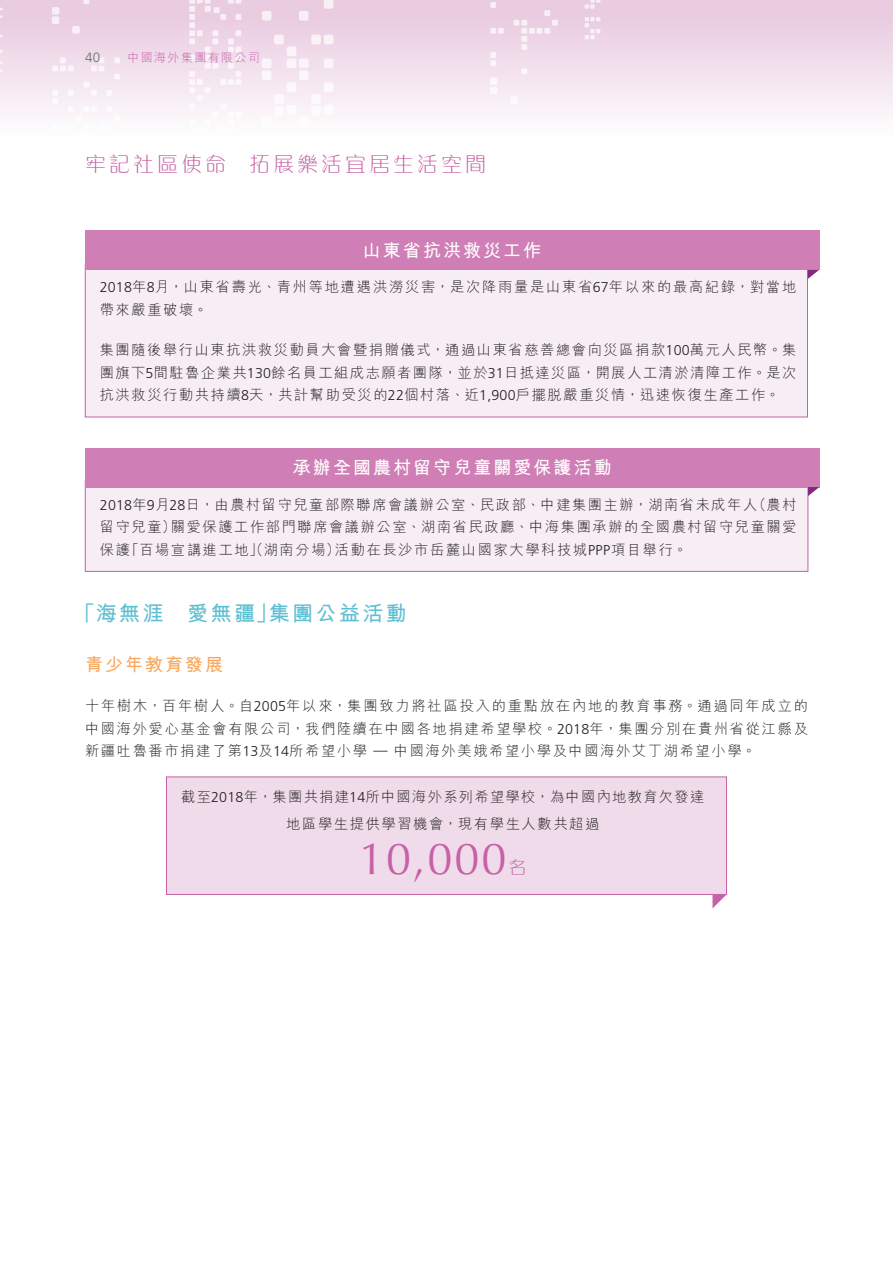
<style>
.page{position:relative;width:893px;height:1263px;background:#fff}
.page>*{position:absolute;margin:0;border:0;box-sizing:border-box;transform-origin:0 0}
._01_Body_Text{font:45px "Optima LT Std";color:#c661a5}
.t1{font:300 21px "M Gentle HK";letter-spacing:.145em;color:#c661a5}
._03_H1{font:700 21px "M Hei HK";letter-spacing:.115em;color:#5fbfd2}
.t2{font:700 18px "M Hei HK";letter-spacing:.115em;color:#fff}
._04___H2{font:700 18px "M Hei HK";letter-spacing:.115em;color:#f9a75d}
._01_Body_Text-2{font:300 18px "M Gentle HK";color:#c661a5}
._11_P0{font:300 14.25px/22.5px "M Hei HK";letter-spacing:.115em;color:#231f20;text-align:justify}
._01_Body_Text-3{font:300 14.25px/22.5px "M Hei HK";letter-spacing:.115em;color:#231f20;text-align:justify}
._01_Body_Text-4{font:300 14.25px/27px "M Hei HK";letter-spacing:.09em;color:#231f20;text-align:center}
.t3{font:300 13.5px "Frutiger LT Std";color:#6c6d70}
.t4{font:300 12px "M Hei HK";letter-spacing:.115em;color:#c661a5}
.s1{font-family:"Frutiger LT Std"}
</style>
<div class="page">
<div style="left:0;top:0;width:893px;height:167px;background:linear-gradient(to bottom,#e8c7de,#fff)"></div>
<svg style="left:0;top:8px;width:2px;height:10px"></svg>
<svg style="left:0;top:61px;width:2px;height:11px"></svg>
<svg style="left:585px;top:0;width:15px;height:9px"></svg>
<svg style="left:585px;top:17px;width:15px;height:22px"></svg>
<svg style="left:490px;top:2px;width:6px;height:6px"></svg>
<div style="left:510px;top:96px;width:8px;height:8px;background:#fff;border-radius:2px"></div>
<div style="left:490px;top:77px;width:7px;height:8px;background:#fbf7fa;border-radius:2px"></div>
<div style="left:490px;top:87px;width:7px;height:7px;background:#fcf8fb;border-radius:2px"></div>
<svg style="left:490px;top:52px;width:6px;height:14px"></svg>
<svg style="left:490px;top:28px;width:14px;height:6px"></svg>
<svg style="left:513px;top:10px;width:45px;height:40px;background:#eed6e7"></svg>
<svg style="left:189px;top:0;width:52px;height:167px"></svg>
<svg style="left:205px;top:230px;width:29px;height:1px"></svg>
<svg style="left:521px;top:68px;width:6px;height:6px"></svg>
<div style="left:72px;top:26px;width:8px;height:8px;background:#f8f0f6;border-radius:2px"></div>
<div style="left:52px;top:7px;width:7px;height:8px;background:#f8eff5;border-radius:2px"></div>
<div style="left:52px;top:16px;width:7px;height:8px;background:#f8eff5;border-radius:2px"></div>
<svg style="left:83px;top:0;width:6px;height:4px"></svg>
<svg style="left:52px;top:57px;width:68px;height:110px"></svg>
<svg style="left:324px;top:0;width:9px;height:9px"></svg>
<div style="left:324px;top:35px;width:9px;height:9px;background:#f9f2f7;border-radius:2px"></div>
<div style="left:324px;top:58px;width:9px;height:10px;background:#faf5f9;border-radius:2px"></div>
<div style="left:324px;top:82px;width:9px;height:10px;background:#fbf8fa;border-radius:2px"></div>
<div style="left:311px;top:35px;width:10px;height:9px;background:#f9f2f7;border-radius:2px"></div>
<div style="left:311px;top:94px;width:10px;height:10px;background:#fff;border-radius:2px"></div>
<div style="left:311px;top:106px;width:10px;height:10px;background:#fff;border-radius:2px"></div>
<div style="left:299px;top:11px;width:10px;height:10px;background:#f8eff5;border-radius:2px"></div>
<div style="left:299px;top:58px;width:10px;height:10px;background:#faf5f9;border-radius:2px"></div>
<div style="left:299px;top:70px;width:10px;height:10px;background:#fbf6fa;border-radius:2px"></div>
<div style="left:324px;top:105px;width:9px;height:9px;background:#fff;border-radius:2px"></div>
<div style="left:324px;top:140px;width:9px;height:10px;background:#fff;border-radius:2px"></div>
<div style="left:311px;top:152px;width:10px;height:10px;background:#fff;border-radius:2px"></div>
<div style="left:299px;top:117px;width:10px;height:9px;background:#fff;border-radius:2px"></div>
<div style="left:287px;top:47px;width:9px;height:9px;background:#faf3f8;border-radius:2px"></div>
<div style="left:287px;top:58px;width:9px;height:10px;background:#faf5f9;border-radius:2px"></div>
<div style="left:287px;top:82px;width:9px;height:10px;background:#fbf8fa;border-radius:2px"></div>
<div style="left:274px;top:35px;width:10px;height:9px;background:#f9f2f7;border-radius:2px"></div>
<div style="left:274px;top:94px;width:10px;height:10px;background:#fff;border-radius:2px"></div>
<div style="left:274px;top:106px;width:10px;height:10px;background:#fff;border-radius:2px"></div>
<div style="left:262px;top:11px;width:9px;height:10px;background:#f8eff5;border-radius:2px"></div>
<div style="left:262px;top:58px;width:9px;height:10px;background:#faf5f9;border-radius:2px"></div>
<div style="left:262px;top:70px;width:9px;height:10px;background:#fbf6fa;border-radius:2px"></div>
<div style="left:287px;top:105px;width:9px;height:9px;background:#fff;border-radius:2px"></div>
<div style="left:287px;top:140px;width:9px;height:10px;background:#fff;border-radius:2px"></div>
<div style="left:274px;top:152px;width:10px;height:10px;background:#fff;border-radius:2px"></div>
<div style="left:262px;top:117px;width:9px;height:9px;background:#fff;border-radius:2px"></div>
<div style="left:85px;top:264px;width:723px;height:153px;background:#f7edf4"></div>
<div style="left:85px;top:231px;width:734px;height:39px;background:#cf7fb5"></div>
<svg style="left:808px;top:270px;width:11px;height:9px"></svg>
<div style="left:85px;top:480px;width:723px;height:92px;background:#f7edf4;border:1px solid #c661a5"></div>
<div style="left:85px;top:448px;width:734px;height:39px;background:#cf7fb5"></div>
<svg style="left:808px;top:487px;width:11px;height:9px"></svg>
<svg style="left:712px;top:895px;width:14px;height:13px"></svg>
<div style="left:166px;top:777px;width:561px;height:118px;background:#f0dbea;border:1px solid #c661a5"></div>
<p class="t3" style="left:85px;top:50px;width:17px">40</p>
<p class="t4" style="left:128px;top:51px;width:134px">中國海外集團有限公司</p>
<h2 class="t1" style="left:85px;top:149px;width:403px">牢記社區使命 拓展樂活宜居生活空間</h2>
<p class="t2" style="left:363px;top:238px;width:180px">山東省抗洪救災工作</p>
<p class="_11_P0" style="left:100px;top:276px;width:698px"><span class="s1">2018</span>年<span class="s1">8</span>月，山東省壽光、青州等地遭遇洪澇災害，是次降雨量是山東省<span class="s1">67</span>年以來的最高紀錄，對當地帶來嚴重破壞。</p>
<p class="_11_P0" style="left:100px;top:339px;width:698px">集團隨後舉行山東抗洪救災動員大會暨捐贈儀式，通過山東省慈善總會向災區捐款<span class="s1">100</span>萬元人民幣。集團旗下<span class="s1">5</span>間駐魯企業共<span class="s1">130</span>餘名員工組成志願者團隊，並於<span class="s1">31</span>日抵達災區，開展人工清淤清障工作。是次抗洪救災行動共持續<span class="s1">8</span>天，共計幫助受災的<span class="s1">22</span>個村落、近<span class="s1">1,900</span>戶擺脫嚴重災情，迅速恢復生產工作。</p>
<p class="t2" style="left:293px;top:455px;width:320px">承辦全國農村留守兒童關愛保護活動</p>
<p class="_11_P0" style="left:100px;top:493px;width:698px"><span class="s1">2018</span>年<span class="s1">9</span>月<span class="s1">28</span>日，由農村留守兒童部際聯席會議辦公室、民政部、中建集團主辦，湖南省未成年人（農村留守兒童）關愛保護工作部門聯席會議辦公室、湖南省民政廳、中海集團承辦的全國農村留守兒童關愛保護「百場宣講進工地」（湖南分場）活動在長沙市岳麓山國家大學科技城<span class="s1">PPP</span>項目舉行。</p>
<p class="_03_H1" style="left:75px;top:598px;width:334px">「海無涯 愛無疆」集團公益活動</p>
<p class="_04___H2" style="left:85px;top:651px;width:140px">青少年教育發展</p>
<p class="_01_Body_Text-3" style="left:85px;top:694px;width:724px">十年樹木，百年樹人。自<span class="s1">2005</span>年以來，集團致力將社區投入的重點放在內地的教育事務。通過同年成立的中國海外愛心基金會有限公司，我們陸續在中國各地捐建希望學校。<span class="s1">2018</span>年，集團分別在貴州省從江縣及新疆吐魯番市捐建了第<span class="s1">13</span>及<span class="s1">14</span>所希望小學 <span class="s1">—</span> 中國海外美娥希望小學及中國海外艾丁湖希望小學。</p>
<p class="_01_Body_Text-4" style="left:181px;top:783px;width:525px">截至<span class="s1">2018</span>年，集團共捐建<span class="s1">14</span>所中國海外系列希望學校，為中國內地教育欠發達地區學生提供學習機會，現有學生人數共超過</p>
<p class="_01_Body_Text" style="left:359px;top:832px;width:149px">10,000</p>
<p class="_01_Body_Text-2" style="left:508px;top:854px;width:19px">名</p>
</div>
